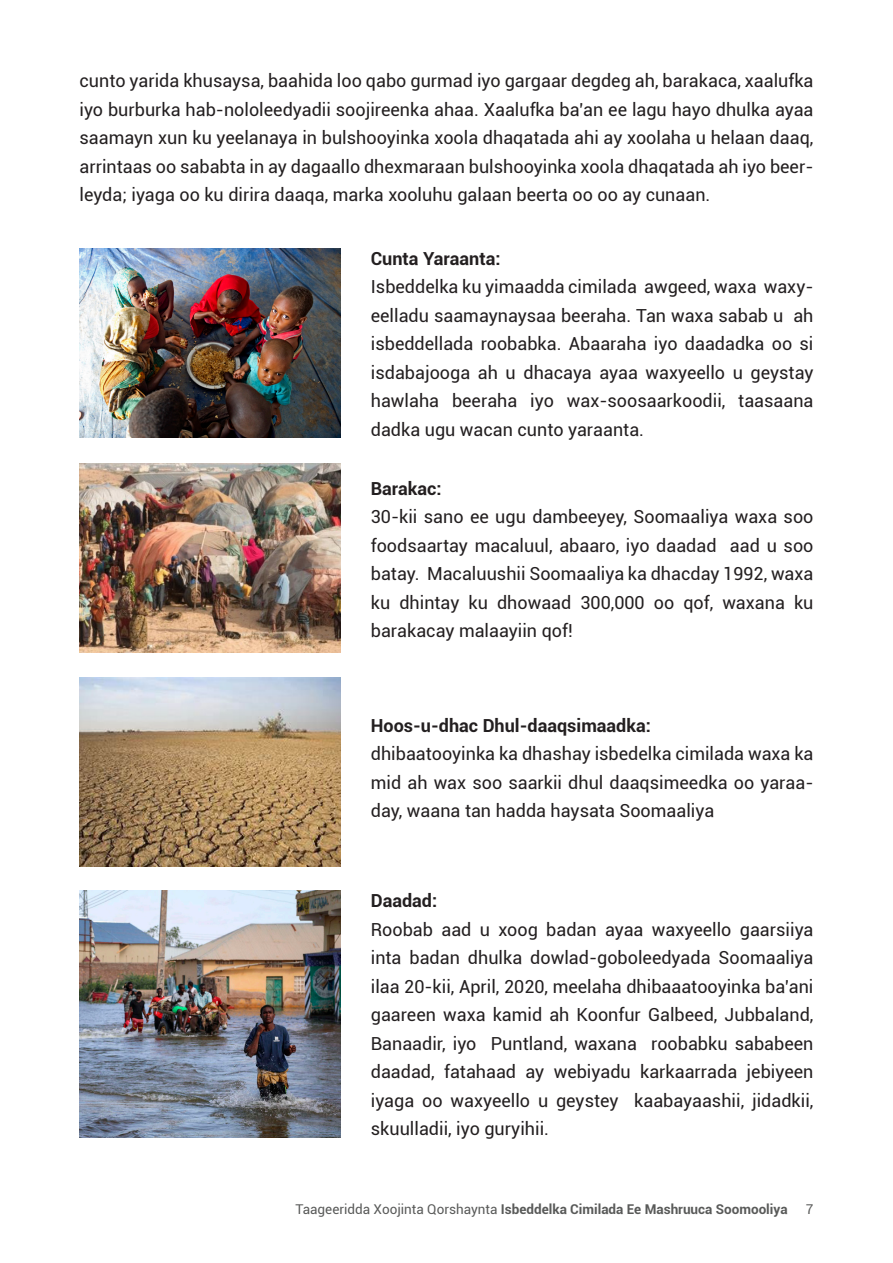
<style>
.page{position:relative;width:893px;height:1263px;background:#fff}
.page>*{position:absolute;margin:0;border:0;box-sizing:border-box;transform-origin:0 0}
.t1{font:18px/28.5px "Roboto";color:#231f20;text-align:justify}
.t2{font:700 18px "Roboto";color:#231f20}
.t3{font:700 13.5px "Roboto";color:#595a59}
.t4{font:13.5px "Roboto";color:#595a59}
.s1{font-weight:400}
</style>
<div class="page">
<img style="left:80px;top:249px;width:261px;height:189px">
<img style="left:80px;top:891px;width:261px;height:246px">
<img style="left:80px;top:463px;width:261px;height:189px">
<img style="left:80px;top:677px;width:261px;height:189px">
<p class="t1" style="left:80px;top:66px;width:735px">cunto yarida khusaysa, baahida loo qabo gurmad iyo gargaar degdeg ah, barakaca, xaalufka iyo burburka hab-nololeedyadii soojireenka ahaa. Xaalufka ba’an ee lagu hayo dhulka ayaa saamayn xun ku yeelanaya in bulshooyinka xoola dhaqatada ahi ay xoolaha u helaan daaq, arrintaas oo sababta in ay dagaallo dhexmaraan bulshooyinka xoola dhaqatada ah iyo beer&shy;leyda; iyaga oo ku dirira daaqa, marka xooluhu galaan beerta oo oo ay cunaan.</p>
<p class="t2" style="left:371px;top:246px;width:131px">Cunta Yaraanta:</p>
<p class="t1" style="left:371px;top:272px;width:444px">Isbeddelka ku yimaadda cimilada awgeed, waxa waxy&shy;eelladu saamaynaysaa beeraha. Tan waxa sabab u ah isbeddellada roobabka. Abaaraha iyo daadadka oo si isdabajooga ah u dhacaya ayaa waxyeello u geystay hawlaha beeraha iyo wax-soosaarkoodii, taasaana dadka ugu wacan cunto yaraanta.</p>
<p class="t2" style="left:371px;top:476px;width:72px">Barakac:</p>
<p class="t1" style="left:371px;top:502px;width:444px">30-kii sano ee ugu dambeeyey, Soomaaliya waxa soo foodsaartay macaluul, abaaro, iyo daadad aad u soo batay. Macaluushii Soomaaliya ka dhacday 1992, waxa ku dhintay ku dhowaad 300,000 oo qof, waxana ku barakacay malaayiin qof!</p>
<p class="t2" style="left:371px;top:713px;width:281px">Hoos-u-dhac Dhul-daaqsimaadka:</p>
<p class="t1" style="left:371px;top:739px;width:444px">dhibaatooyinka ka dhashay isbedelka cimilada waxa ka mid ah wax soo saarkii dhul daaqsimeedka oo yaraa&shy;day, waana tan hadda haysata Soomaaliya</p>
<p class="t2" style="left:371px;top:888px;width:68px">Daadad:</p>
<p class="t1" style="left:371px;top:914px;width:444px">Roobab aad u xoog badan ayaa waxyeello gaarsiiya inta badan dhulka dowlad-goboleedyada Soomaaliya ilaa 20-kii, April, 2020, meelaha dhibaaatooyinka ba’ani gaareen waxa kamid ah Koonfur Galbeed, Jubbaland, Banaadir, iyo Puntland, waxana roobabku sababeen daadad, fatahaad ay webiyadu karkaarrada jebiyeen iyaga oo waxyeello u geystey kaabayaashii, jidadkii, skuulladii, iyo guryihii.</p>
<p class="t3" style="left:295px;top:1200px;width:494px"><span class="s1">Taageeridda Xoojinta Qorshaynta</span> Isbeddelka Cimilada Ee Mashruuca Soomooliya</p>
<p class="t4" style="left:806px;top:1200px;width:9px">7</p>
</div>
